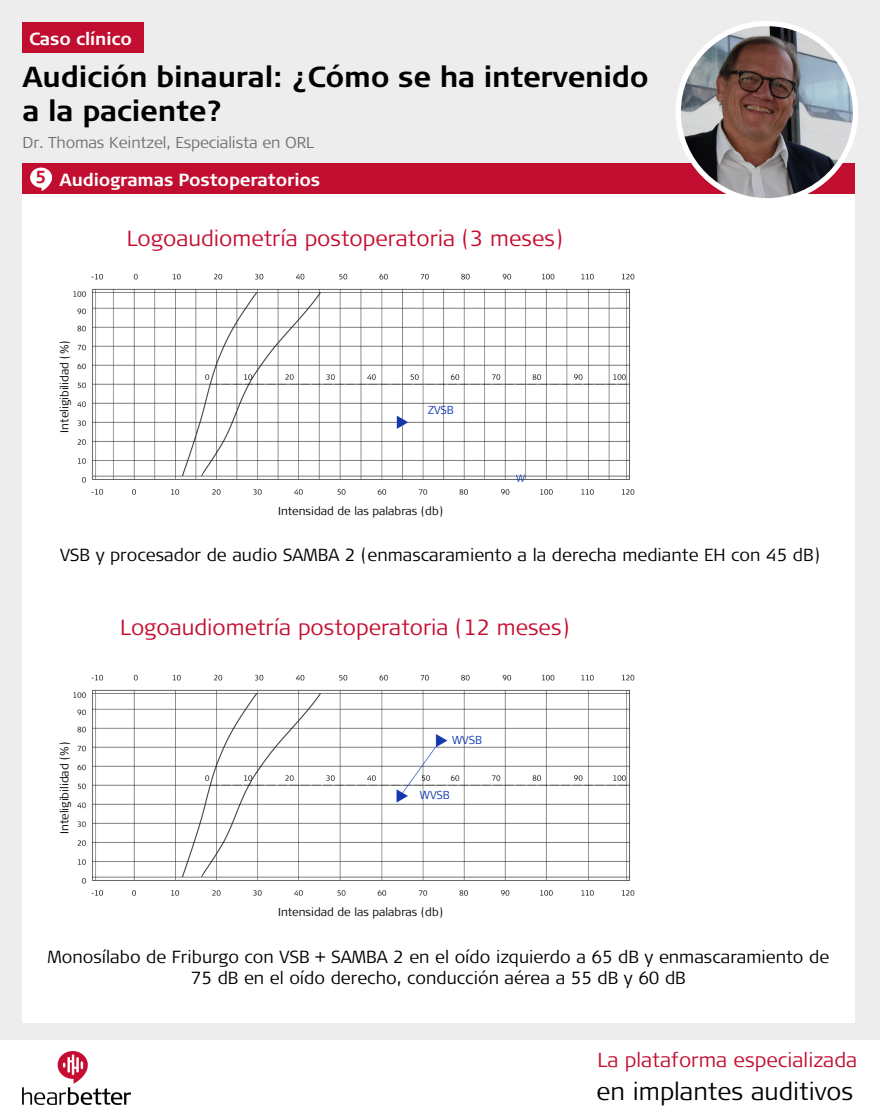
<style>
.page{position:relative;width:880px;height:1116px;background:#fff}
.page>*{position:absolute;margin:0;border:0;box-sizing:border-box;transform-origin:0 0}
.t1{font:700 28.88px/34.1px "Signa Pro";letter-spacing:-.01em;color:#000}
.t2{font:300 24.59px "Signa Pro";color:#000}
.t3{font:300 21.88px "Signa Pro";color:#c60c30}
.t4{font:300 20.21px "Signa Pro";color:#c10e30}
.t5{font:700 17.59px "Signa Pro";letter-spacing:-.01em;color:#fff}
.t6{font:300 17.5px/21.7px "Signa Pro";color:#000;text-align:center}
.t7{font:700 17.5px "Signa Pro";letter-spacing:-.01em;color:#fff}
.t8{font:700 17.5px "Signa Pro";color:#c60c31}
.t9{font:300 15.75px "Signa Pro";letter-spacing:-.01em;color:#6f7070}
.t10{font:300 11.55px "Signa Pro";color:#000}
.t11{font:300 11.55px "Signa Pro";color:#163bb1}
</style>
<div class="page">
<div style="left:0;top:0;width:879px;height:1116px;background:#ededed"></div>
<div style="left:0;top:1040px;width:879px;height:76px;background:#fff"></div>
<img style="left:23px;top:1052px;width:107px;height:52px">
<div style="left:23px;top:22px;width:121px;height:31px;background:#c10e30"></div>
<div style="left:23px;top:163px;width:832px;height:33px;background:#c10e30"></div>
<div style="left:23px;top:194px;width:832px;height:828px;background:#fff"></div>
<svg style="left:30px;top:168px;width:22px;height:23px"></svg>
<div style="left:675px;top:21px;width:183px;height:182px;background:#fff;border-radius:50%"></div>
<img style="left:680px;top:26px;width:172px;height:172px;border-radius:50%">
<div style="left:35px;top:169px;width:17px;height:17px;background:#fff;border-radius:50%"></div>
<img style="left:22px;top:266px;width:613px;height:253px">
<img style="left:22px;top:663px;width:613px;height:265px">
<h3 class="t7" style="left:29px;top:26px;width:104px">Caso clínico</h3>
<h2 class="t1" style="left:23px;top:60px;width:627px">Audición binaural: ¿Cómo se ha intervenido a la paciente?</h2>
<p class="t9" style="left:23px;top:136px;width:293px">Dr. Thomas Keintzel, Especialista en ORL</p>
<h3 class="t8" style="left:36px;top:162px;width:11px">5</h3>
<h2 class="t5" style="left:59px;top:167px;width:262px">Audiogramas Postoperatorios</h2>
<p class="t3" style="left:127px;top:230px;width:437px">Logoaudiometría postoperatoria (3 meses)</p>
<p class="t10" style="left:60px;top:433px;width:93px;rotate:-90deg">Inteligibilidad (%)</p>
<h4 class="t11" style="left:428px;top:406px;width:27px">ZVSB</h4>
<p class="t10" style="left:278px;top:506px;width:166px">Intensidad de las palabras (db)</p>
<h6 class="t6" style="left:60px;top:545px;width:761px">VSB y procesador de audio SAMBA 2 (enmascaramiento a la derecha mediante EH con 45 dB)</h6>
<h2 class="t3" style="left:120px;top:618px;width:451px">Logoaudiometría postoperatoria (12 meses)</h2>
<h6 class="t10" style="left:60px;top:834px;width:93px;rotate:-90deg">Inteligibilidad (%)</h6>
<p class="t11" style="left:452px;top:735px;width:31px">WVSB</p>
<p class="t11" style="left:420px;top:790px;width:31px">WVSB</p>
<h6 class="t10" style="left:278px;top:908px;width:166px">Intensidad de las palabras (db)</h6>
<p class="t6" style="left:48px;top:947px;width:783px">Monosílabo de Friburgo con VSB + SAMBA 2 en el oído izquierdo a 65 dB y enmascaramiento de<br>75 dB en el oído derecho, conducción aérea a 55 dB y 60 dB</p>
<h3 class="t4" style="left:597px;top:1052px;width:261px">La plataforma especializada</h3>
<h3 class="t2" style="left:596px;top:1081px;width:258px">en implantes auditivos</h3>
</div>
